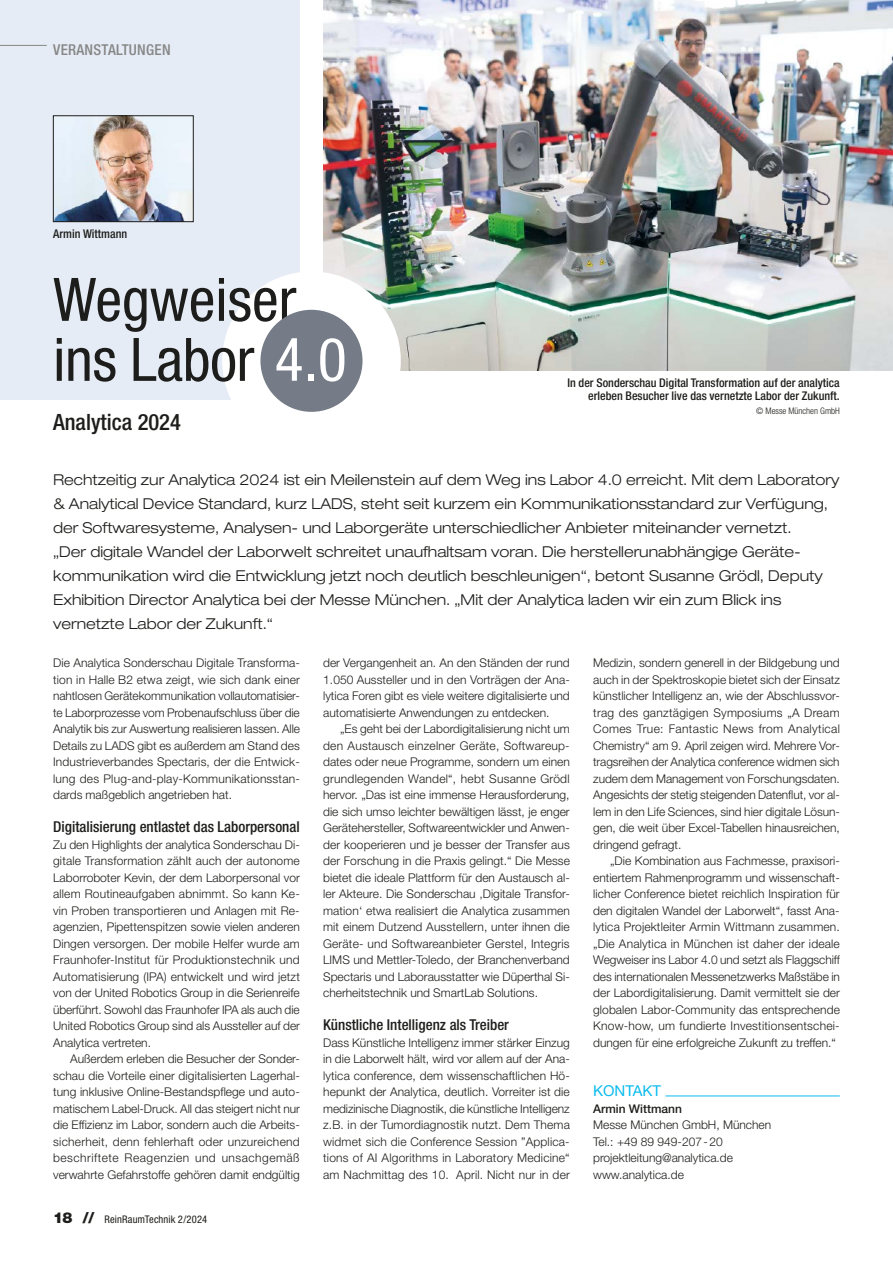
<style>
.page{position:relative;width:893px;height:1263px;background:#fff}
.page>*{position:absolute;margin:0;border:0;box-sizing:border-box;transform-origin:0 0}
.t1{font:condensed 60px/60px "Helvetica Neue LT Std";letter-spacing:-.005em;color:#1d1d1b}
.t2{font:condensed 60px "Helvetica Neue LT Std";color:#fff}
.t3{font:500 condensed 22.5px "Helvetica Neue LT Std";color:#1d1d1b}
.t4{font:300 expanded 15px/24px "Helvetica Neue LT Std";color:#1d1d1b}
.t5{font:500 condensed 15px "Helvetica Neue LT Std";color:#1d1d1b}
.t6{font:500 condensed 15px "Helvetica Neue LT Std";color:#878787}
.t7{font:15px "Helvetica Neue LT Std";color:#0bbbef}
.t8{font:300 12px/16.5px "Helvetica Neue LT Std";color:#1d1d1b;text-align:justify}
.t9{font:500 condensed 12px/13.5px "Helvetica Neue LT Std";color:#1d1d1b;text-align:right}
.t10{font:500 12px "Helvetica Neue LT Std";color:#1d1d1b}
.t11{font:condensed 10.5px "Helvetica Neue LT Std";letter-spacing:.01em;color:#1d1d1b}
.t12{font:300 condensed 9px "Helvetica Neue LT Std";color:#1d1d1b}
.s1{font-weight:900;font-stretch:normal;font-size:15px}
</style>
<div class="page">
<div style="left:0;top:0;width:300px;height:400px;background:#e6ecf6"></div>
<img style="left:323px;top:0;width:570px;height:370px">
<div style="left:222px;top:271px;width:179px;height:179px;background:#fff;border-radius:50%"></div>
<img style="left:55px;top:118px;width:136px;height:102px">
<div style="left:53px;top:116px;width:140px;height:106px;border:1px solid #1d1d1b"></div>
<hr style="left:665px;top:1095px;width:175px;height:1px;background:#0bbbef">
<div style="left:260px;top:310px;width:102px;height:102px;background:#767c87;border-radius:50%"></div>
<hr style="left:0;top:45px;width:47px;height:1px;background:#878787">
<p class="t6" style="left:53px;top:41px;width:17px">Veranstaltungen</p>
<p class="t9" style="left:53px;top:227px;width:76px">Armin Wittmann</p>
<h1 class="t1" style="left:53px;top:269px;width:287px">Wegweiser ins Labor 4.0</h1>
<h2 class="t3" style="left:53px;top:409px;width:129px">Analytica 2024</h2>
<h1 class="t2" style="left:275px;top:325px;width:74px">4.0</h1>
<p class="t9" style="left:567px;top:376px;width:274px">In der Sonderschau Digital Transformation auf der analytica erleben Besucher live das vernetzte Labor der Zukunft.</p>
<p class="t12" style="left:756px;top:405px;width:85px">© Messe München GmbH</p>
<p class="t4" style="left:53px;top:468px;width:788px">Rechtzeitig zur Analytica 2024 ist ein Meilenstein auf dem Weg ins Labor 4.0 erreicht. Mit dem Laboratory &amp; Analytical Device Standard, kurz LADS, steht seit kurzem ein Kommunikationsstandard zur Verfügung, der Softwaresysteme, Analysen- und Laborgeräte unterschiedlicher Anbieter miteinander vernetzt.<br>„Der digitale Wandel der Laborwelt schreitet unaufhaltsam voran. Die herstellerunabhängige Geräte&shy;kommunikation wird die Entwicklung jetzt noch deutlich beschleunigen“, betont Susanne Grödl, Deputy Exhibition Director Analytica bei der Messe München. „Mit der Analytica laden wir ein zum Blick ins vernetzte Labor der Zukunft.“</p>
<p class="t8" style="left:53px;top:655px;width:248px">Die Analytica Sonderschau Digitale Transforma&shy;tion in Halle B2 etwa zeigt, wie sich dank einer nahtlosen Gerätekommunikation vollautomatisier&shy;te Laborprozesse vom Probenaufschluss über die Analytik bis zur Auswertung realisieren lassen. Alle Details zu LADS gibt es außerdem am Stand des Industrieverbandes Spectaris, der die Entwick&shy;lung des Plug-and-play-Kommunikationsstan&shy;dards maßgeblich angetrieben hat.</p>
<p class="t5" style="left:53px;top:818px;width:248px">Digitalisierung entlastet das Laborpersonal</p>
<p class="t8" style="left:53px;top:836px;width:248px">Zu den Highlights der analytica Sonderschau Di&shy;gitale Transformation zählt auch der autonome Laborroboter Kevin, der dem Laborpersonal vor allem Routineaufgaben abnimmt. So kann Ke&shy;vin Proben transportieren und Anlagen mit Re&shy;agenzien, Pipettenspitzen sowie vielen anderen Dingen versorgen. Der mobile Helfer wurde am Fraunhofer-Institut für Produktionstechnik und Automatisierung (IPA) entwickelt und wird jetzt von der United Robotics Group in die Serienreife überführt. Sowohl das Fraunhofer IPA als auch die United Robotics Group sind als Aussteller auf der Analytica vertreten.</p>
<p class="t8" style="left:53px;top:1051px;width:248px;text-indent:17px">Außerdem erleben die Besucher der Sonder&shy;schau die Vorteile einer digitalisierten Lagerhal&shy;tung inklusive Online-Bestandspflege und auto&shy;matischem Label-Druck. All das steigert nicht nur die Effizienz im Labor, sondern auch die Arbeits&shy;sicherheit, denn fehlerhaft oder unzureichend beschriftete Reagenzien und unsachgemäß verwahrte Gefahrstoffe gehören damit endgültig</p>
<p class="t11" style="left:53px;top:1213px;width:156px"><span class="s1">18 //</span> ReinRaumTechnik 2/2024</p>
<p class="t8" style="left:323px;top:655px;width:248px">der Vergangenheit an. An den Ständen der rund 1.050 Aussteller und in den Vorträgen der Ana&shy;lytica Foren gibt es viele weitere digitalisierte und automatisierte Anwendungen zu entdecken.</p>
<p class="t8" style="left:323px;top:721px;width:248px;text-indent:17px">„Es geht bei der Labordigitalisierung nicht um den Austausch einzelner Geräte, Softwareup&shy;dates oder neue Programme, sondern um einen grundlegenden Wandel“, hebt Susanne Grödl hervor. „Das ist eine immense Herausforderung, die sich umso leichter bewältigen lässt, je enger Gerätehersteller, Softwareentwickler und Anwen&shy;der kooperieren und je besser der Transfer aus der Forschung in die Praxis gelingt.“ Die Messe bietet die ideale Plattform für den Austausch al&shy;ler Akteure. Die Sonderschau ‚Digitale Transfor&shy;mation‘ etwa realisiert die Analytica zusammen mit einem Dutzend Ausstellern, unter ihnen die Geräte- und Softwareanbieter Gerstel, Integris LIMS und Mettler-Toledo, der Branchenverband Spectaris und Laborausstatter wie Düperthal Si&shy;cherheitstechnik und SmartLab Solutions.</p>
<p class="t5" style="left:323px;top:1016px;width:187px">Künstliche Intelligenz als Treiber</p>
<p class="t8" style="left:323px;top:1034px;width:248px">Dass Künstliche Intelligenz immer stärker Einzug in die Laborwelt hält, wird vor allem auf der Ana&shy;lytica conference, dem wissenschaftlichen Hö&shy;hepunkt der Analytica, deutlich. Vorreiter ist die medizinische Diagnostik, die künstliche Intelligenz z.B. in der Tumordiagnostik nutzt. Dem Thema widmet sich die Conference Session ”Applica&shy;tions of AI Algorithms in Laboratory Medicine“ am Nachmittag des 10. April. Nicht nur in der</p>
<p class="t8" style="left:593px;top:655px;width:248px">Medizin, sondern generell in der Bildgebung und auch in der Spektroskopie bietet sich der Einsatz künstlicher Intelligenz an, wie der Abschlussvor&shy;trag des ganztägigen Symposiums „A Dream Comes True: Fantastic News from Analytical Chemistry“ am 9. April zeigen wird. Mehrere Vor&shy;tragsreihen der Analytica conference widmen sich zudem dem Management von Forschungsdaten.<br>Angesichts der stetig steigenden Datenflut, vor al&shy;lem in den Life Sciences, sind hier digitale Lösun&shy;gen, die weit über Excel-Tabellen hinausreichen, dringend gefragt.</p>
<p class="t8" style="left:593px;top:853px;width:248px;text-indent:17px">„Die Kombination aus Fachmesse, praxisori&shy;entiertem Rahmenprogramm und wissenschaft&shy;licher Conference bietet reichlich Inspiration für den digitalen Wandel der Laborwelt“, fasst Ana&shy;lytica Projektleiter Armin Wittmann zusammen. „Die Analytica in München ist daher der ideale Wegweiser ins Labor 4.0 und setzt als Flaggschiff des internationalen Messenetzwerks Maßstäbe in der Labordigitalisierung. Damit vermittelt sie der globalen Labor-Community das entsprechende Know-how, um fundierte Investitionsentschei&shy;dungen für eine erfolgreiche Zukunft zu treffen.“</p>
<p class="t7" style="left:593px;top:1082px;width:69px">KONTAKT</p>
<p class="t10" style="left:593px;top:1101px;width:90px">Armin Wittmann</p>
<p class="t8" style="left:593px;top:1117px;width:180px;text-align:left">Messe München GmbH, München<br>Tel.: +49 89 949-207-20 projektleitung@analytica.de www.analytica.de</p>
</div>
